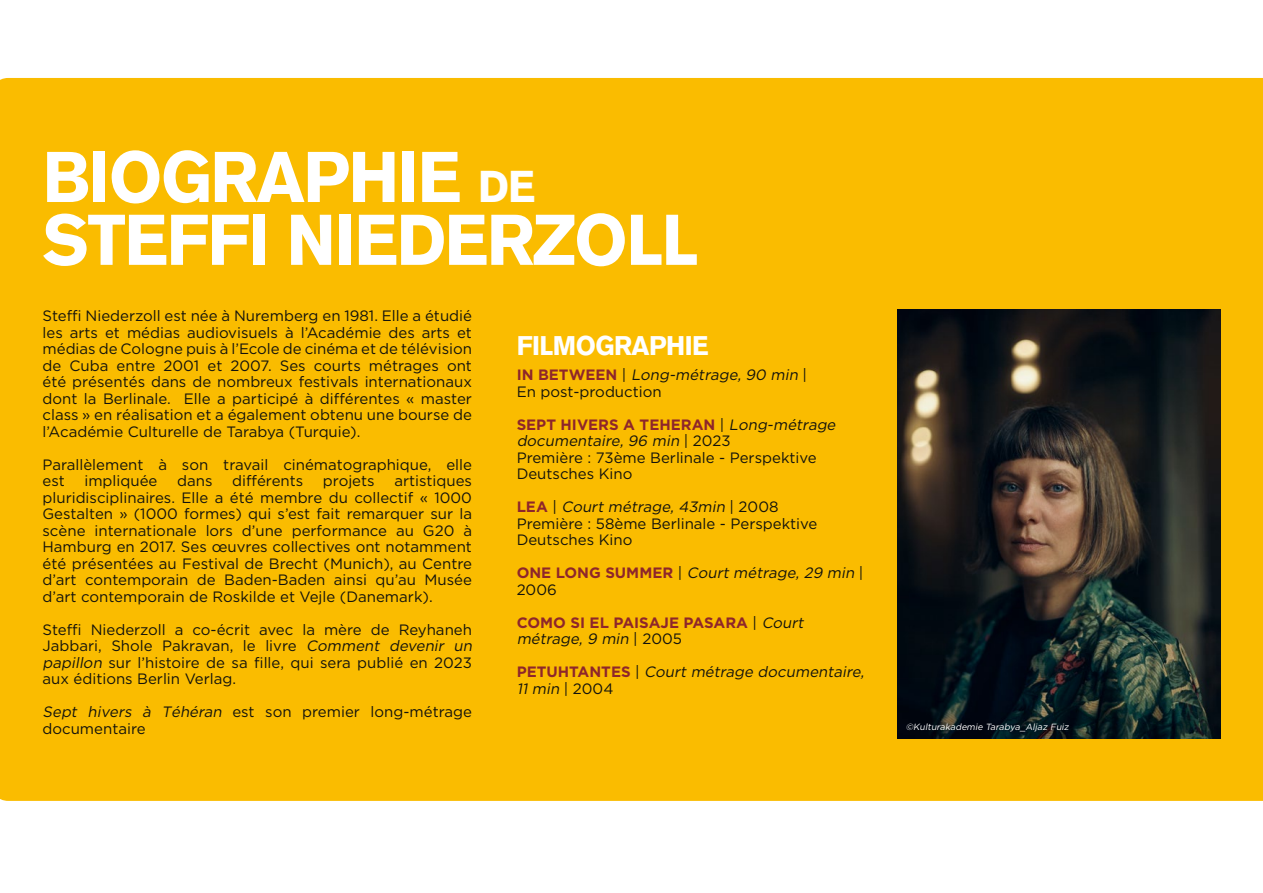
<style>
.page{position:relative;width:1263px;height:893px;background:#fff}
.page>*{position:absolute;margin:0;border:0;box-sizing:border-box;transform-origin:0 0}
.t1{font:700 70.95px/62.8px "Akzidenz Grotesk BQ";letter-spacing:-.02em;color:#fff;scale:.95 1}
.t2{font:700 26.85px "Akzidenz Grotesk BQ";letter-spacing:-.02em;color:#fff;scale:.95 1}
.t3{font:15px/16.5px "Gotham";color:#12120d}
.t4{font:italic 15px/16.5px "Gotham";color:#12120d}
.t5{font:700 15px/16.5px "Gotham";color:#8e262b}
.t6{font:italic 9px "Gotham";color:#fff}
.s1{font-size:44.25px}
.s2{font-style:italic}
.s3{font-weight:700;color:#8e262b}
.s4{font-weight:700;font-style:normal;color:#8e262b}
.s5{font-style:normal}
.s6{font-weight:400;color:#12120d}
.s7{font-weight:400;font-style:italic;color:#12120d}
</style>
<div class="page">
<div style="left:0;top:78px;width:1263px;height:723px;background:#fabc00"></div>
<img style="left:898px;top:309px;width:322px;height:429px">
<h1 class="t1" style="left:43px;top:146px;width:692px">BIOGRAPHIE <span class="s1">DE<br></span>STEFFI NIEDERZOLL</h1>
<p class="t3" style="left:43px;top:308px;width:431px;text-align:justify">Steffi Niederzoll est née à Nuremberg en 1981. Elle a étudié les arts et médias audiovisuels à l’Académie des arts et médias de Cologne puis à l’Ecole de cinéma et de télévision de Cuba entre 2001 et 2007. Ses courts métrages ont été présentés dans de nombreux festivals internationaux dont la Berlinale. Elle a participé à différentes « master class » en réalisation et a également obtenu une bourse de l’Académie Culturelle de Tarabya (Turquie).</p>
<p class="t3" style="left:43px;top:456px;width:431px">Parallèlement à son travail cinématographique, elle est</p>
<p class="t3" style="left:84px;top:473px;width:75px">impliquée</p>
<p class="t3" style="left:177px;top:473px;width:37px">dans</p>
<p class="t3" style="left:232px;top:473px;width:73px">différents</p>
<p class="t3" style="left:323px;top:473px;width:53px">projets</p>
<p class="t3" style="left:43px;top:473px;width:431px;text-align:justify;text-indent:352px">artistiques pluridisciplinaires. Elle a été membre du collectif « 1000<br>Gestalten » (1000 formes) qui s’est fait remarquer sur la scène internationale lors d’une performance au G20 à Hamburg en 2017. Ses œuvres collectives ont notamment été présentées au Festival de Brecht (Munich), au Centre d’art contemporain de Baden-Baden ainsi qu’au Musée d’art contemporain de Roskilde et Vejle (Danemark).</p>
<p class="t3" style="left:43px;top:621px;width:434px">Steffi Niederzoll a co-écrit avec la mère de Reyhaneh Jabbari, Shole Pakravan, le livre <span class="s2">Comment devenir un papillon</span> sur l’histoire de sa fille, qui sera publié en 2023 aux éditions Berlin Verlag.</p>
<p class="t3" style="left:43px;top:704px;width:431px"><span class="s2">Sept hivers à Téhéran</span> est son premier long-métrage documentaire</p>
<h2 class="t2" style="left:517px;top:330px;width:204px">FILMOGRAPHIE</h2>
<p class="t3" style="left:517px;top:366px;width:292px"><span class="s3">I N B E TW E E N</span> | <span class="s2">Long-métrage, 90 min</span> |<br>En post-production</p>
<p class="t3" style="left:517px;top:416px;width:323px"><span class="s3">SEPT HIVERS A TEHERAN</span> | <span class="s2">Long-métrage documentaire, 96 min</span> | 2 0 2 3<br>Première : 73ème Berlinale - Perspektive<br>Deutsches Kino</p>
<p class="t3" style="left:517px;top:498px;width:302px"><span class="s3">L E A</span> | <span class="s2">Court métrage, 43min</span> | 2 0 0 8<br>Première : 58ème Berlinale - Perspektive<br>Deutsches Kino</p>
<p class="t4" style="left:517px;top:564px;width:348px"><span class="s4">O N E LO N G S U M M E R</span> <span class="s5">|</span> Court métrage, 29 min <span class="s5">|<br>2006</span></p>
<p class="t5" style="left:517px;top:614px;width:291px">COMO SI EL PAISAJE PASARA <span class="s6">|</span> <span class="s7">Court métrage, 9 min</span> <span class="s6">| 2 0 0 5</span></p>
<p class="t4" style="left:517px;top:663px;width:352px"><span class="s4">P E T U H TA N T E S</span> <span class="s5">|</span> Court métrage documentaire,<br>11 min <span class="s5">| 2004</span></p>
<p class="t6" style="left:906px;top:722px;width:166px">©Kulturakademie Tarabya_ Aljaz Fuiz</p>
</div>
